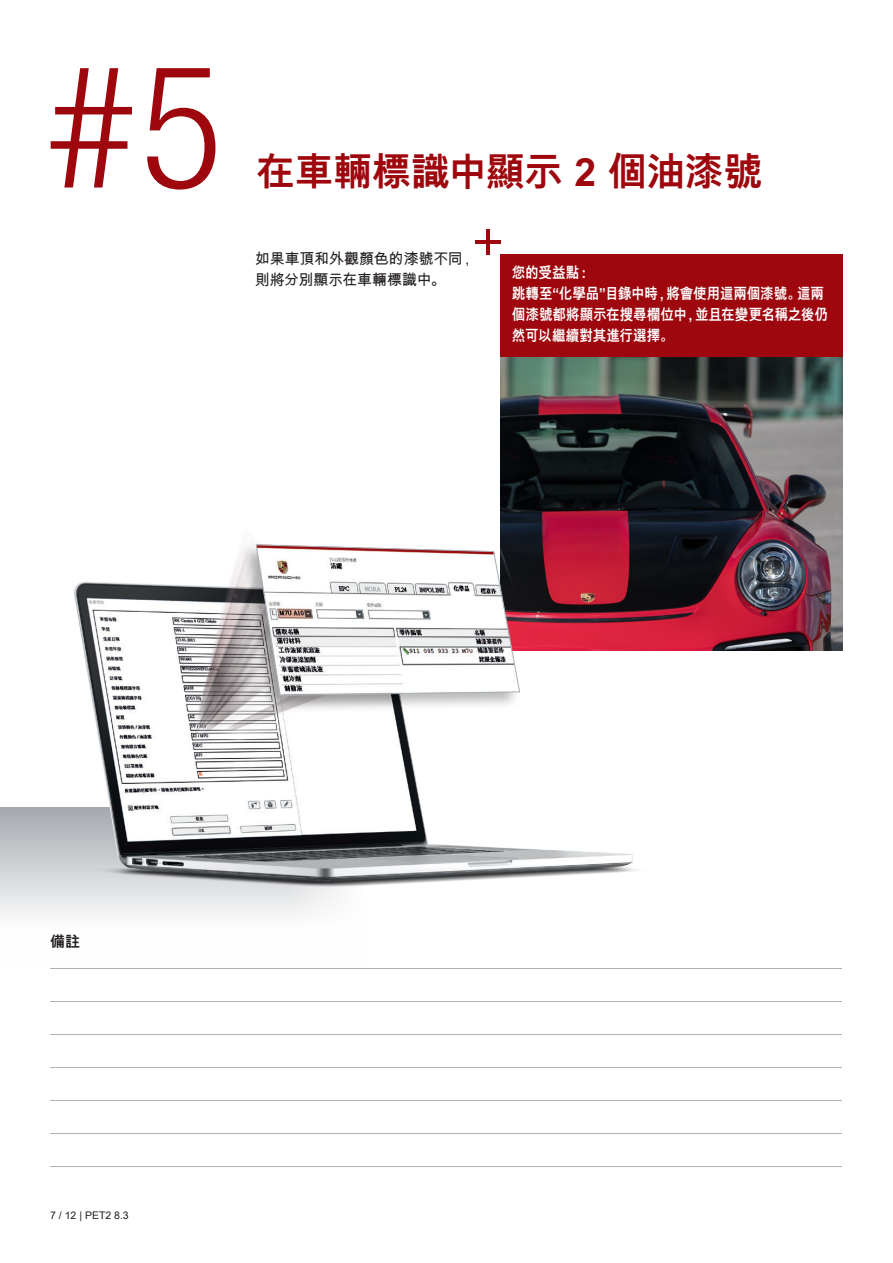
<style>
.page{position:relative;width:893px;height:1263px;background:#fff}
.page>*{position:absolute;margin:0;border:0;box-sizing:border-box;transform-origin:0 0}
.t1{font:300 condensed 171.45px "Helvetica Neue";color:#9d070d}
.t2{font:700 39px "Arial Unicode MS";letter-spacing:-.015em;color:#9d070d}
.t3{font:700 15px/21px "Arial Unicode MS";letter-spacing:-.005em;color:#fff;scale:.9 1}
.t4{font:15px/21px "Arial Unicode MS";letter-spacing:-.01em;color:#231f20}
.t5{font:700 15px "Arial Unicode MS";color:#231f20}
.t6{font:10.5px "Arial Unicode MS";color:#231f20}
</style>
<div class="page">
<div style="left:0;top:807px;width:415px;height:160px;background:linear-gradient(to bottom,#a9adb2,#fff)"></div>
<div style="left:294px;top:796px;width:152px;height:172px;background:#fff"></div>
<img style="left:500px;top:357px;width:343px;height:294px">
<div style="left:500px;top:255px;width:343px;height:102px;background:#9d070d"></div>
<hr style="left:486px;top:230px;width:4px;height:25px;background:#9d070d">
<hr style="left:475px;top:241px;width:25px;height:3px;background:#9d070d">
<hr style="left:50px;top:968px;width:792px;height:1px;background:#aab1b8">
<hr style="left:50px;top:1001px;width:792px;height:1px;background:#aab1b8">
<hr style="left:50px;top:1034px;width:792px;height:1px;background:#aab1b8">
<hr style="left:50px;top:1067px;width:792px;height:1px;background:#aab1b8">
<hr style="left:50px;top:1100px;width:792px;height:1px;background:#aab1b8">
<hr style="left:50px;top:1133px;width:792px;height:1px;background:#aab1b8">
<hr style="left:50px;top:1166px;width:792px;height:1px;background:#aab1b8">
<img style="left:47px;top:516px;width:623px;height:401px">
<svg style="left:255px;top:544px;width:265px;height:152px"></svg>
<h1 class="t1" style="left:50px;top:29px;width:174px">#5</h1>
<h2 class="t2" style="left:256px;top:144px;width:508px">在車輛標識中顯示 2 個油漆號</h2>
<p class="t4" style="left:255px;top:248px;width:222px">如果車頂和外觀顏色的漆號不同，則將分別顯示在車輛標識中。</p>
<p class="t3" style="left:512px;top:263px;width:353px">您的受益點：<br>跳轉至“化學品”目錄中時，將會使用這兩個漆號。這兩個漆號都將顯示在搜尋欄位中，並且在變更名稱之後仍然可以繼續對其進行選擇。</p>
<p class="t5" style="left:50px;top:931px;width:32px">備註</p>
<p class="t6" style="left:50px;top:1208px;width:80px">7 / 12 | PET2 8.3</p>
</div>
